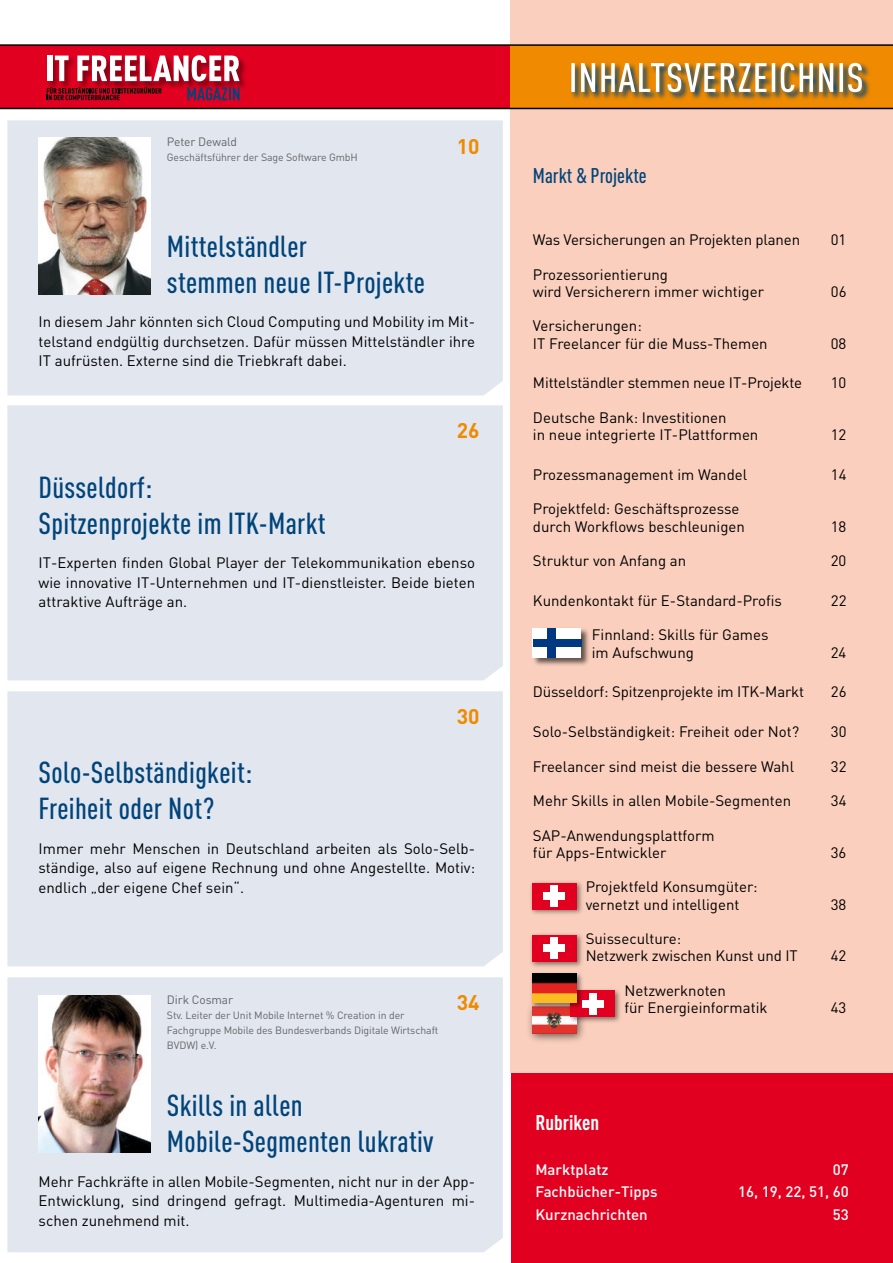
<style>
.page{position:relative;width:893px;height:1263px;background:#fff}
.page>*{position:absolute;margin:0;border:0;box-sizing:border-box;transform-origin:0 0}
.t1{font:500 30px/36px "DIN Cond";letter-spacing:.01em;color:#00447a}
.t2{font:500 21px "DIN Cond";color:#00447a}
.t3{font:700 21px "DIN Cond";color:#fff}
.t4{font:700 21px "DIN";color:#f08a00}
.t5{font:15px/17.2px "DIN";color:#000}
.t6{font:500 15px "DIN";color:#fff}
.t7{font:12px "DIN";letter-spacing:-.01em;color:#646567}
.t8{font:10.5px/15px "DIN";letter-spacing:-.01em;color:#646567}
</style>
<div class="page">
<div style="left:510px;top:0;width:383px;height:1073px;background:#facfbd"></div>
<div style="left:0;top:45px;width:510px;height:64px;background:#e20020"></div>
<div style="left:510px;top:45px;width:383px;height:64px;background:#f08a00"></div>
<hr style="left:0;top:108px;width:893px;height:1px;background:#000">
<div style="left:512px;top:1072px;width:381px;height:191px;background:#e20020"></div>
<div style="left:46px;top:54px;width:203px;height:37px;background:#000;opacity:.45"></div>
<div style="left:47px;top:56px;width:5px;height:25px;background:#fff"></div>
<svg style="left:55px;top:56px;width:14px;height:25px"></svg>
<svg style="left:77px;top:55px;width:163px;height:26px"></svg>
<hr style="left:0;top:44px;width:893px;height:2px;background:#000">
<svg style="left:47px;top:87px;width:115px;height:13px"></svg>
<svg style="left:187px;top:87px;width:53px;height:13px"></svg>
<svg style="left:571px;top:62px;width:299px;height:38px"></svg>
<svg style="left:571px;top:63px;width:291px;height:29px"></svg>
<div style="left:7px;top:120px;width:496px;height:275px;background:#e2e6ef"></div>
<img style="left:38px;top:137px;width:113px;height:158px">
<div style="left:7px;top:405px;width:496px;height:275px;background:#e2e6ef"></div>
<div style="left:7px;top:691px;width:496px;height:275px;background:#e2e6ef"></div>
<div style="left:7px;top:977px;width:496px;height:275px;background:#e2e6ef"></div>
<img style="left:38px;top:995px;width:113px;height:158px">
<div style="left:529px;top:880px;width:55px;height:37px;background:#000;opacity:.47"></div>
<div style="left:532px;top:883px;width:44px;height:26px;background:#e20020"></div>
<div style="left:550px;top:885px;width:8px;height:22px;background:#fff"></div>
<div style="left:543px;top:892px;width:21px;height:8px;background:#fff"></div>
<div style="left:525px;top:999px;width:63px;height:46px;background:#000;opacity:.6"></div>
<img style="left:532px;top:1010px;width:44px;height:24px">
<div style="left:529px;top:932px;width:55px;height:37px;background:#000;opacity:.47"></div>
<div style="left:532px;top:935px;width:44px;height:26px;background:#e20020"></div>
<div style="left:550px;top:937px;width:8px;height:22px;background:#fff"></div>
<div style="left:543px;top:944px;width:21px;height:8px;background:#fff"></div>
<div style="left:568px;top:987px;width:55px;height:38px;background:#000;opacity:.47"></div>
<div style="left:571px;top:990px;width:44px;height:27px;background:#e20020"></div>
<div style="left:589px;top:993px;width:7px;height:21px;background:#fff"></div>
<div style="left:582px;top:1000px;width:21px;height:8px;background:#fff"></div>
<div style="left:528px;top:970px;width:56px;height:40px;background:#000;opacity:.47"></div>
<img style="left:532px;top:974px;width:45px;height:28px">
<div style="left:531px;top:627px;width:60px;height:41px;background:#000;opacity:.61"></div>
<div style="left:533px;top:628px;width:48px;height:30px;background:#fff"></div>
<div style="left:533px;top:639px;width:48px;height:8px;background:#003882"></div>
<div style="left:547px;top:628px;width:9px;height:30px;background:#003882"></div>
<p class="t7" style="left:167px;top:134px;width:72px">Peter Dewald</p>
<p class="t8" style="left:167px;top:149px;width:192px">Geschäftsführer der Sage Software GmbH</p>
<h2 class="t4" style="left:457px;top:132px;width:24px">10</h2>
<h1 class="t1" style="left:167px;top:228px;width:260px">Mittelständler<br>stemmen neue IT-Projekte</h1>
<p class="t5" style="left:39px;top:312px;width:438px;line-height:19.5px;text-align:justify">In diesem Jahr könnten sich Cloud Computing und Mobility im Mit&shy;telstand endgültig durchsetzen. Dafür müssen Mittelständler ihre IT aufrüsten. Externe sind die Triebkraft dabei.</p>
<h2 class="t4" style="left:457px;top:417px;width:24px">26</h2>
<h1 class="t1" style="left:39px;top:468px;width:289px">Düsseldorf:<br>Spitzenprojekte im ITK-Markt</h1>
<p class="t5" style="left:39px;top:553px;width:438px;line-height:19.5px;text-align:justify">IT-Experten finden Global Player der Telekommunikation ebenso wie innovative IT-Unternehmen und IT-dienstleister. Beide bieten attraktive Aufträge an.</p>
<h2 class="t4" style="left:457px;top:703px;width:24px">30</h2>
<h1 class="t1" style="left:39px;top:754px;width:215px">Solo-Selbständigkeit:<br>Freiheit oder Not?</h1>
<p class="t5" style="left:39px;top:838px;width:438px;line-height:19.5px;text-align:justify">Immer mehr Menschen in Deutschland arbeiten als Solo-Selb&shy;ständige, also auf eigene Rechnung und ohne Angestellte. Motiv: endlich „der eigene Chef sein“.</p>
<p class="t7" style="left:167px;top:992px;width:68px">Dirk Cosmar</p>
<p class="t8" style="left:167px;top:1007px;width:273px">Stv. Leiter der Unit Mobile Internet % Creation in der<br>Fachgruppe Mobile des Bundesverbands Digitale Wirtschaft<br>BVDW) e.V.</p>
<h2 class="t4" style="left:457px;top:989px;width:24px">34</h2>
<h1 class="t1" style="left:167px;top:1087px;width:268px">Skills in allen<br>Mobile-Segmenten lukrativ</h1>
<p class="t5" style="left:39px;top:1171px;width:438px;line-height:19.5px;text-align:justify">Mehr Fachkräfte in allen Mobile-Segmenten, nicht nur in der App-Entwicklung, sind dringend gefragt. Multimedia-Agenturen mi&shy;schen zunehmend mit.</p>
<h2 class="t2" style="left:533px;top:163px;width:115px">Markt &amp; Projekte</h2>
<p class="t5" style="left:533px;top:231px;width:269px">Was Versicherungen an Projekten planen</p>
<p class="t5" style="left:831px;top:231px;width:17px">01</p>
<p class="t5" style="left:533px;top:265px;width:233px">Prozessorientierung<br>wird Versicherern immer wichtiger</p>
<p class="t5" style="left:831px;top:283px;width:17px">06</p>
<p class="t5" style="left:533px;top:317px;width:236px">Versicherungen:<br>IT Freelancer für die Muss-Themen</p>
<p class="t5" style="left:831px;top:334px;width:17px">08</p>
<p class="t5" style="left:533px;top:374px;width:271px">Mittelständler stemmen neue IT-Projekte</p>
<p class="t5" style="left:831px;top:374px;width:17px">10</p>
<p class="t5" style="left:533px;top:409px;width:227px">Deutsche Bank: Investitionen<br>in neue integrierte IT-Plattformen</p>
<p class="t5" style="left:831px;top:426px;width:17px">12</p>
<p class="t5" style="left:533px;top:466px;width:216px">Prozessmanagement im Wandel</p>
<p class="t5" style="left:831px;top:466px;width:17px">14</p>
<p class="t5" style="left:533px;top:500px;width:213px">Projektfeld: Geschäftsprozesse durch Workflows beschleunigen</p>
<p class="t5" style="left:831px;top:517px;width:17px">18</p>
<p class="t5" style="left:533px;top:552px;width:155px">Struktur von Anfang an</p>
<p class="t5" style="left:831px;top:552px;width:17px">20</p>
<p class="t5" style="left:533px;top:592px;width:250px">Kundenkontakt für E-Standard-Profis</p>
<p class="t5" style="left:831px;top:592px;width:17px">22</p>
<p class="t5" style="left:592px;top:626px;width:178px">Finnland: Skills für Games im Aufschwung</p>
<p class="t5" style="left:831px;top:643px;width:17px">24</p>
<p class="t5" style="left:533px;top:683px;width:273px">Düsseldorf: Spitzenprojekte im ITK-Markt</p>
<p class="t5" style="left:831px;top:683px;width:17px">26</p>
<p class="t5" style="left:533px;top:723px;width:268px">Solo-Selbständigkeit: Freiheit oder Not?</p>
<p class="t5" style="left:831px;top:723px;width:17px">30</p>
<p class="t5" style="left:533px;top:757px;width:263px">Freelancer sind meist die bessere Wahl</p>
<p class="t5" style="left:831px;top:757px;width:17px">32</p>
<p class="t5" style="left:533px;top:792px;width:260px">Mehr Skills in allen Mobile-Segmenten</p>
<p class="t5" style="left:831px;top:792px;width:17px">34</p>
<p class="t5" style="left:533px;top:826px;width:183px">SAP-Anwendungsplattform für Apps-Entwickler</p>
<p class="t5" style="left:831px;top:844px;width:17px">36</p>
<p class="t5" style="left:586px;top:878px;width:174px">Projektfeld Konsumgüter: vernetzt und intelligent</p>
<p class="t5" style="left:586px;top:930px;width:213px">Suisseculture:<br>Netzwerk zwischen Kunst und IT</p>
<p class="t5" style="left:624px;top:982px;width:145px">Netzwerknoten<br>für Energieinformatik</p>
<p class="t5" style="left:831px;top:895px;width:17px">38</p>
<p class="t5" style="left:831px;top:947px;width:17px">42</p>
<p class="t5" style="left:831px;top:999px;width:17px">43</p>
<h2 class="t3" style="left:535px;top:1109px;width:65px">Rubriken</h2>
<p class="t6" style="left:535px;top:1159px;width:75px">Marktplatz</p>
<p class="t6" style="left:833px;top:1159px;width:17px">07</p>
<p class="t6" style="left:535px;top:1182px;width:124px">Fachbücher-Tipps</p>
<p class="t6" style="left:738px;top:1182px;width:112px">16, 19, 22, 51, 60</p>
<p class="t6" style="left:535px;top:1204px;width:114px">Kurznachrichten</p>
<p class="t6" style="left:833px;top:1204px;width:17px">53</p>
</div>
